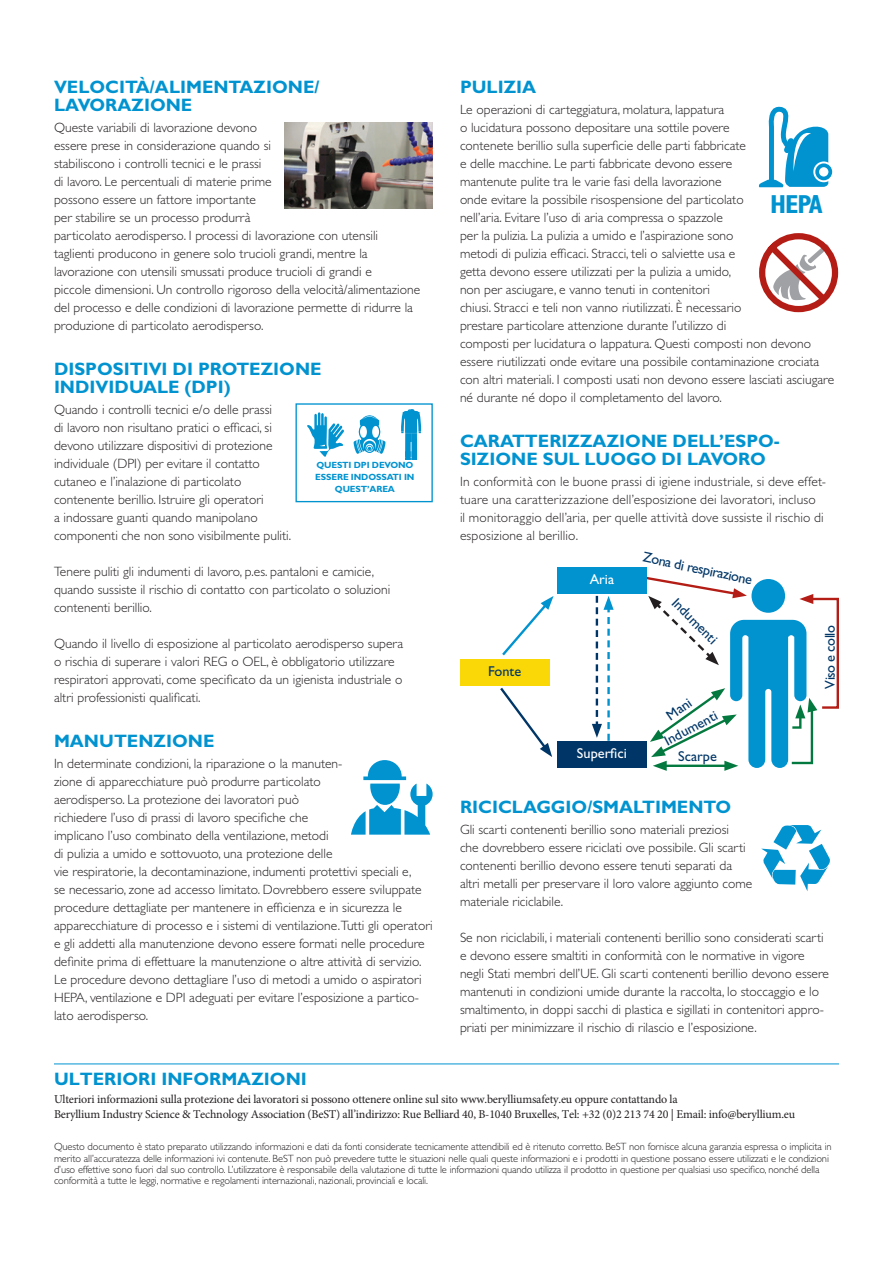
<style>
.page{position:relative;width:893px;height:1263px;background:#fff}
.page>*{position:absolute;margin:0;border:0;box-sizing:border-box;transform-origin:0 0}
.Body_Copy{font:700 condensed 26.1px "Gill Sans Std";color:#0093d0}
.Heading{font:700 18px/18px "Gill Sans Std";color:#0093d0}
.Body_Copy-2{font:700 18px "Gill Sans Std";color:#0093d0}
.Body_Copy-3{font:14.25px "Gill Sans Std";letter-spacing:-.01em;color:#003667}
.Body_Copy-4{font:14.25px "Gill Sans Std";color:#fff}
.Body_Copy-5{font:14.25px "Gill Sans Std";letter-spacing:-.03em;color:#003667}
.Body_Copy-6{font:300 13.5px/18px "Gill Sans Std";color:#231f20}
.Heading-2{font:300 13.5px/18px "Gill Sans Std";letter-spacing:.015em;color:#231f20}
.Body_Copy-7{font:12px/15.1px "Minion Pro";letter-spacing:-.015em;color:#231f20}
.Body_Copy-8{font:300 10.5px/11.2px "Gill Sans Std";letter-spacing:-.01em;color:#231f20}
.subhead{font:700 9px/12px "Gill Sans Std";letter-spacing:-.015em;color:#0093d0;text-align:center}
</style>
<div class="page">
<hr style="left:54px;top:1063px;width:785px;height:1px;background:#0093d0">
<img style="left:284px;top:122px;width:149px;height:86px">
<svg style="left:351px;top:760px;width:82px;height:75px"></svg>
<svg style="left:761px;top:825px;width:69px;height:66px"></svg>
<svg style="left:813px;top:161px;width:21px;height:21px"></svg>
<div style="left:815px;top:163px;width:17px;height:17px;border:4px solid #0093d0;border-radius:50%"></div>
<svg style="left:758px;top:106px;width:70px;height:81px"></svg>
<svg style="left:759px;top:233px;width:80px;height:79px"></svg>
<div style="left:557px;top:741px;width:90px;height:27px;background:#003667"></div>
<div style="left:557px;top:567px;width:90px;height:27px;background:#0093d0"></div>
<div style="left:460px;top:659px;width:89px;height:27px;background:#fad706"></div>
<svg style="left:502px;top:596px;width:52px;height:60px"></svg>
<svg style="left:500px;top:685px;width:52px;height:72px"></svg>
<svg style="left:592px;top:596px;width:22px;height:145px"></svg>
<svg style="left:647px;top:577px;width:192px;height:194px"></svg>
<div style="left:295px;top:403px;width:138px;height:99px;border:1px solid #0093d0"></div>
<svg style="left:353px;top:415px;width:33px;height:39px"></svg>
<svg style="left:307px;top:412px;width:37px;height:45px"></svg>
<svg style="left:401px;top:409px;width:20px;height:51px"></svg>
<p class="Heading" style="left:54px;top:78px;width:267px">VELOCITÀ/ALIMENTAZIONE/<br>LAVORAZIONE</p>
<p class="Body_Copy-6" style="left:54px;top:119px;width:368px">Queste variabili di lavorazione devono<br>essere prese in considerazione quando si<br>stabiliscono i controlli tecnici e le prassi<br>di lavoro. Le percentuali di materie prime<br>possono essere un fattore importante<br>per stabilire se un processo produrrà<br>particolato aerodisperso. I processi di lavorazione con utensili taglienti producono in genere solo trucioli grandi, mentre la lavorazione con utensili smussati produce trucioli di grandi e<br>piccole dimensioni. Un controllo rigoroso della velocità/alimentazione del processo e delle condizioni di lavorazione permette di ridurre la produzione di particolato aerodisperso.</p>
<p class="Heading" style="left:54px;top:360px;width:269px">DISPOSITIVI DI PROTEZIONE<br>INDIVIDUALE (DPI)</p>
<p class="Body_Copy-6" style="left:54px;top:401px;width:239px">Quando i controlli tecnici e/o delle prassi<br>di lavoro non risultano pratici o efficaci, si devono utilizzare dispositivi di protezione individuale (DPI) per evitare il contatto cutaneo e l’inalazione di particolato contenente berillio. Istruire gli operatori<br>a indossare guanti quando manipolano componenti che non sono visibilmente puliti.</p>
<p class="Body_Copy-6" style="left:54px;top:563px;width:338px">Tenere puliti gli indumenti di lavoro, p.es. pantaloni e camicie, quando sussiste il rischio di contatto con particolato o soluzioni contenenti berillio.</p>
<p class="Body_Copy-6" style="left:54px;top:635px;width:351px">Quando il livello di esposizione al particolato aerodisperso supera o rischia di superare i valori REG o OEL, è obbligatorio utilizzare respiratori approvati, come specificato da un igienista industriale o altri professionisti qualificati.</p>
<p class="Heading" style="left:54px;top:732px;width:162px">MANUTENZIONE</p>
<p class="Body_Copy-6" style="left:54px;top:755px;width:380px">In determinate condizioni, la riparazione o la manuten-<br>zione di apparecchiature può produrre particolato<br>aerodisperso. La protezione dei lavoratori può<br>richiedere l’uso di prassi di lavoro specifiche che<br>implicano l’uso combinato della ventilazione, metodi<br>di pulizia a umido e sottovuoto, una protezione delle<br>vie respiratorie, la decontaminazione, indumenti protettivi speciali e,<br>se necessario, zone ad accesso limitato. Dovrebbero essere sviluppate procedure dettagliate per mantenere in efficienza e in sicurezza le apparecchiature di processo e i sistemi di ventilazione.Tutti gli operatori e gli addetti alla manutenzione devono essere formati nelle procedure definite prima di effettuare la manutenzione o altre attività di servizio.<br>Le procedure devono dettagliare l’uso di metodi a umido o aspiratori HEPA, ventilazione e DPI adeguati per evitare l’esposizione a partico&shy;lato aerodisperso.</p>
<p class="subhead" style="left:315px;top:459px;width:101px">QUESTI DPI DEVONO<br>ESSERE INDOSSATI IN<br>QUEST’AREA</p>
<p class="Heading" style="left:460px;top:78px;width:78px">PULIZIA</p>
<p class="Body_Copy-6" style="left:460px;top:101px;width:376px">Le operazioni di carteggiatura, molatura, lappatura<br>o lucidatura possono depositare una sottile povere<br>contenete berillio sulla superficie delle parti fabbricate<br>e delle macchine. Le parti fabbricate devono essere<br>mantenute pulite tra le varie fasi della lavorazione<br>onde evitare la possibile risospensione del particolato<br>nell’aria. Evitare l’uso di aria compressa o spazzole<br>per la pulizia. La pulizia a umido e l’aspirazione sono<br>metodi di pulizia efficaci. Stracci, teli o salviette usa e<br>getta devono essere utilizzati per la pulizia a umido,<br>non per asciugare, e vanno tenuti in contenitori<br>chiusi. Stracci e teli non vanno riutilizzati. È necessario<br>prestare particolare attenzione durante l’utilizzo di<br>composti per lucidatura o lappatura. Questi composti non devono essere riutilizzati onde evitare una possibile contaminazione crociata con altri materiali. I composti usati non devono essere lasciati asciugare né durante né dopo il completamento del lavoro.</p>
<p class="Heading" style="left:460px;top:432px;width:321px">CARATTERIZZAZIONE DELL’ESPO-<br>SIZIONE SUL LUOGO DI LAVORO</p>
<p class="Heading-2" style="left:460px;top:473px;width:368px">In conformità con le buone prassi di igiene industriale, si deve effet&shy;tuare una caratterizzazione dell’esposizione dei lavoratori, incluso<br>il monitoraggio dell’aria, per quelle attività dove sussiste il rischio di esposizione al berillio.</p>
<p class="Body_Copy" style="left:770px;top:188px;width:54px">HEPA</p>
<p class="Body_Copy-3" style="left:488px;top:663px;width:35px">Fonte</p>
<p class="Body_Copy-4" style="left:590px;top:571px;width:26px">Aria</p>
<p class="Body_Copy-3" style="left:645px;top:549px;width:113px;rotate:12deg">Zona di respirazione</p>
<p class="Body_Copy-3" style="left:680px;top:594px;width:60px;rotate:45deg">Indumenti</p>
<p class="Body_Copy-4" style="left:577px;top:745px;width:51px">Superfici</p>
<p class="Body_Copy-3" style="left:663px;top:710px;width:29px;rotate:-35deg">Mani</p>
<p class="Body_Copy-3" style="left:661px;top:734px;width:60px;rotate:-28deg">Indumenti</p>
<p class="Body_Copy-3" style="left:678px;top:748px;width:40px">Scarpe</p>
<p class="Body_Copy-5" style="left:822px;top:688px;width:65px;rotate:-90deg">Viso e collo</p>
<p class="Heading" style="left:460px;top:798px;width:273px">RICICLAGGIO/SMALTIMENTO</p>
<p class="Body_Copy-6" style="left:460px;top:821px;width:294px">Gli scarti contenenti berillio sono materiali preziosi<br>che dovrebbero essere riciclati ove possibile. Gli scarti contenenti berillio devono essere tenuti separati da altri metalli per preservare il loro valore aggiunto come materiale riciclabile.</p>
<p class="Body_Copy-6" style="left:460px;top:929px;width:371px">Se non riciclabili, i materiali contenenti berillio sono considerati scarti e devono essere smaltiti in conformità con le normative in vigore negli Stati membri dell’UE. Gli scarti contenenti berillio devono essere mantenuti in condizioni umide durante la raccolta, lo stoccaggio e lo smaltimento, in doppi sacchi di plastica e sigillati in contenitori appro&shy;priati per minimizzare il rischio di rilascio e l’esposizione.</p>
<p class="Body_Copy-2" style="left:54px;top:1068px;width:254px">ULTERIORI INFORMAZIONI</p>
<p class="Body_Copy-7" style="left:54px;top:1091px;width:743px">Ulteriori informazioni sulla protezione dei lavoratori si possono ottenere online sul sito www.berylliumsafety.eu oppure contattando la<br>Beryllium Industry Science &amp; Technology Association (BeST) all’indirizzo: Rue Belliard 40, B-1040 Bruxelles, Tel: +32 (0)2 213 74 20 | Email: info@beryllium.eu</p>
<p class="Body_Copy-8" style="left:54px;top:1141px;width:779px">Questo documento è stato preparato utilizzando informazioni e dati da fonti considerate tecnicamente attendibili ed è ritenuto corretto. BeST non fornisce alcuna garanzia espressa o implicita in merito all’accuratezza delle informazioni ivi contenute. BeST non può prevedere tutte le situazioni nelle quali queste informazioni e i prodotti in questione possano essere utilizzati e le condizioni d’uso effettive sono fuori dal suo controllo. L’utilizzatore è responsabile della valutazione di tutte le informazioni quando utilizza il prodotto in questione per qualsiasi uso specifico, nonché della conformità a tutte le leggi, normative e regolamenti internazionali, nazionali, provinciali e locali.</p>
</div>
